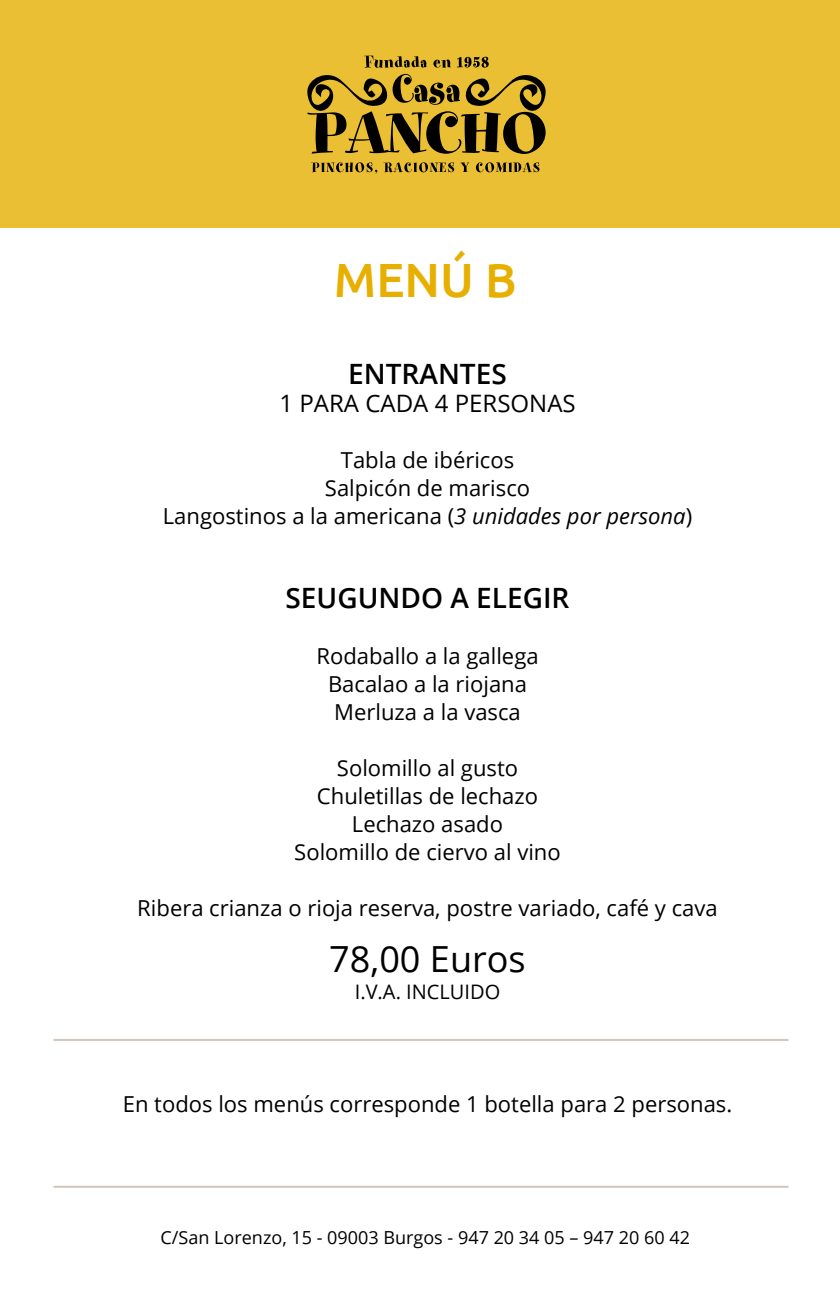
<style>
.page{position:relative;width:840px;height:1304px;background:#fff}
.page>*{position:absolute;margin:0;border:0;box-sizing:border-box;transform-origin:0 0}
.t1{font:500 48px "Ubuntu";color:#e7af00}
.t2{font:36px "Open Sans";color:#000}
.t3{font:600 28px "Open Sans";color:#000}
.t4{font:24px "Open Sans";color:#000}
.t5{font:22px/28px "Open Sans";color:#000;text-align:center}
.t6{font:20px "Open Sans";color:#000}
.t7{font:18px "Open Sans";color:#000}
.s1{font-style:italic}
</style>
<div class="page">
<div style="left:1px;top:0;width:838px;height:228px;background:#ebbf33"></div>
<svg style="left:307px;top:55px;width:239px;height:99px"></svg>
<svg style="left:311px;top:162px;width:66px;height:12px"></svg>
<svg style="left:383px;top:162px;width:71px;height:11px"></svg>
<svg style="left:460px;top:162px;width:9px;height:10px"></svg>
<svg style="left:476px;top:162px;width:63px;height:11px"></svg>
<hr style="left:53px;top:1186px;width:735px;height:2px;background:#d4c5bb">
<hr style="left:53px;top:1039px;width:735px;height:2px;background:#d4c5bb">
<h1 class="t1" style="left:334px;top:250px;width:184px">MENÚ B</h1>
<p class="t3" style="left:348px;top:355px;width:160px">ENTRANTES</p>
<p class="t4" style="left:279px;top:387px;width:298px">1 PARA CADA 4 PERSONAS</p>
<p class="t5" style="left:163px;top:446px;width:530px">Tabla de ibéricos<br>Salpicón de marisco<br>Langostinos a la americana (<span class="s1">3 unidades por persona</span>)</p>
<p class="t3" style="left:285px;top:579px;width:285px">SEUGUNDO A ELEGIR</p>
<p class="t5" style="left:316px;top:642px;width:223px">Rodaballo a la gallega<br>Bacalao a la riojana<br>Merluza a la vasca</p>
<p class="t5" style="left:294px;top:754px;width:268px">Solomillo al gusto<br>Chuletillas de lechazo<br>Lechazo asado<br>Solomillo de ciervo al vino</p>
<p class="t5" style="left:137px;top:894px;width:581px">Ribera crianza o rioja reserva, postre variado, café y cava</p>
<h2 class="t2" style="left:329px;top:935px;width:198px">78,00 Euros</h2>
<p class="t6" style="left:354px;top:978px;width:147px">I.V.A. INCLUIDO</p>
<p class="t5" style="left:123px;top:1090px;width:610px">En todos los menús corresponde 1 botella para 2 personas.</p>
<p class="t7" style="left:160px;top:1225px;width:530px">C/San Lorenzo, 15 - 09003 Burgos - 947 20 34 05 – 947 20 60 42</p>
</div>
